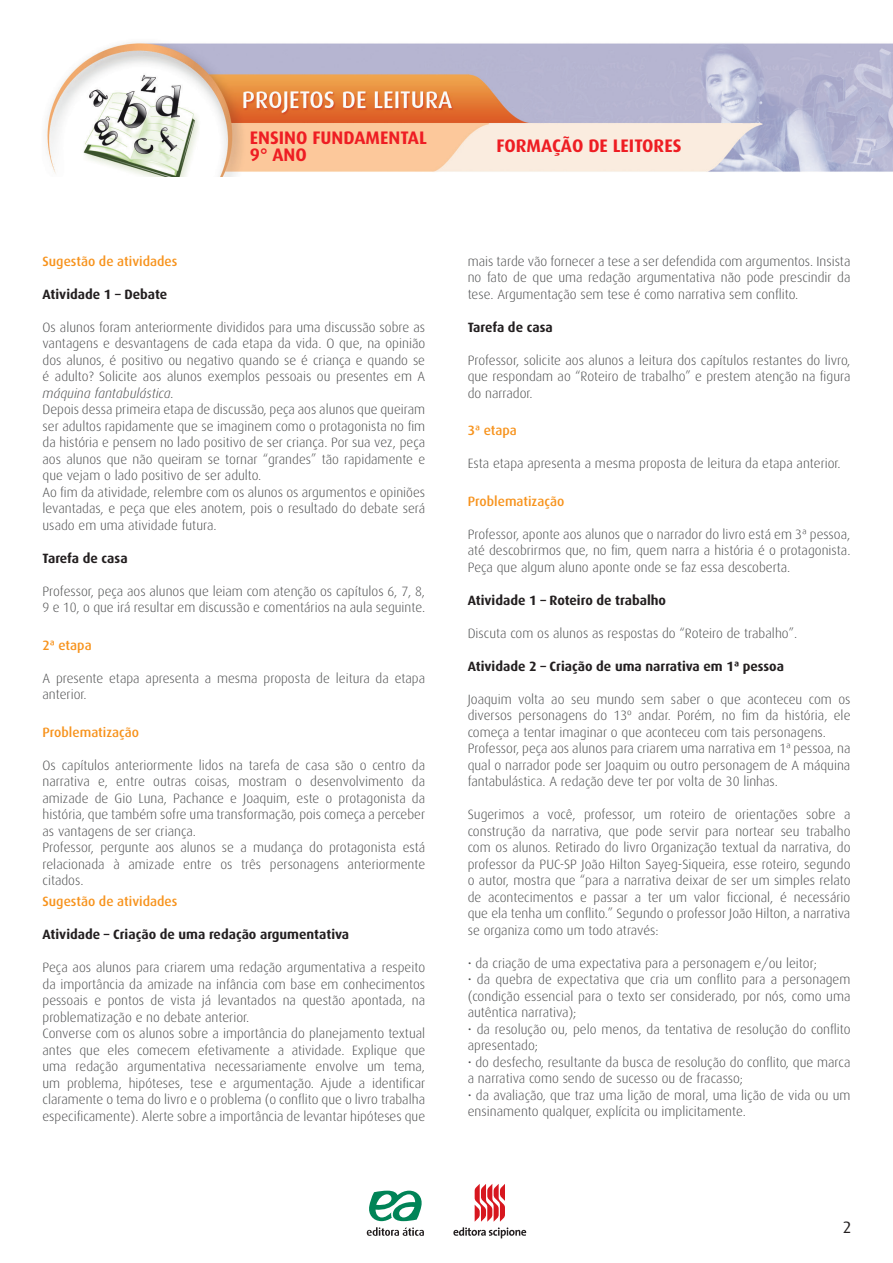
<style>
.page{position:relative;width:893px;height:1263px;background:#fff}
.page>*{position:absolute;margin:0;border:0;box-sizing:border-box;transform-origin:0 0}
.t1{font:700 18.15px/16.8px "Dax";color:#ee1d23}
.t2{font:16.5px "Dax";color:#231f20}
.t3{font:300 13.5px/16.5px "Dax";color:#4b4c4d;text-align:justify}
.t4{font:700 13.5px "Dax";color:#231f20}
.t5{font:500 13.5px "Dax";color:#f7931d}
.s1{font-style:italic}
</style>
<div class="page">
<img style="left:46px;top:42px;width:847px;height:134px">
<svg style="left:369px;top:1191px;width:53px;height:30px"></svg>
<svg style="left:367px;top:1227px;width:57px;height:9px"></svg>
<svg style="left:453px;top:1184px;width:73px;height:54px"></svg>
<h1 class="t1" style="left:250px;top:130px;width:179px">ENSINO FUNDAMENTAL<br>9° ANO</h1>
<h1 class="t1" style="left:496px;top:138px;width:187px">FORMAÇÃO DE LEITORES</h1>
<p class="t5" style="left:43px;top:253px;width:136px">Sugestão de atividades</p>
<p class="t4" style="left:43px;top:286px;width:126px">Atividade 1 – Debate</p>
<p class="t3" style="left:43px;top:319px;width:384px">Os alunos foram anteriormente divididos para uma discussão sobre as vantagens e desvantagens de cada etapa da vida. O que, na opinião dos alunos, é positivo ou negativo quando se é criança e quando se é adulto? Solicite aos alunos exemplos pessoais ou presentes em A <span class="s1">máquina fantabulástica.</span></p>
<p class="t3" style="left:43px;top:401px;width:384px">Depois dessa primeira etapa de discussão, peça aos alunos que queiram ser adultos rapidamente que se imaginem como o protagonista no fim da história e pensem no lado positivo de ser criança. Por sua vez, peça aos alunos que não queiram se tornar “grandes” tão rapidamente e que vejam o lado positivo de ser adulto.</p>
<p class="t3" style="left:43px;top:484px;width:384px">Ao fim da atividade, relembre com os alunos os argumentos e opiniões levantadas, e peça que eles anotem, pois o resultado do debate será usado em uma atividade futura.</p>
<p class="t4" style="left:43px;top:550px;width:87px">Tarefa de casa</p>
<p class="t3" style="left:43px;top:583px;width:384px">Professor, peça aos alunos que leiam com atenção os capítulos 6, 7, 8,<br>9 e 10, o que irá resultar em discussão e comentários na aula seguinte.</p>
<p class="t5" style="left:43px;top:637px;width:51px">2ª etapa</p>
<p class="t3" style="left:43px;top:670px;width:384px">A presente etapa apresenta a mesma proposta de leitura da etapa anterior.</p>
<p class="t5" style="left:43px;top:724px;width:98px">Problematização</p>
<p class="t3" style="left:43px;top:757px;width:384px">Os capítulos anteriormente lidos na tarefa de casa são o centro da narrativa e, entre outras coisas, mostram o desenvolvimento da amizade de Gio Luna, Pachance e Joaquim, este o protagonista da história, que também sofre uma transformação, pois começa a perceber as vantagens de ser criança.</p>
<p class="t3" style="left:43px;top:839px;width:384px">Professor, pergunte aos alunos se a mudança do protagonista está relacionada à amizade entre os três personagens anteriormente citados.</p>
<p class="t5" style="left:43px;top:894px;width:136px">Sugestão de atividades</p>
<p class="t4" style="left:43px;top:927px;width:308px">Atividade – Criação de uma redação argumentativa</p>
<p class="t3" style="left:43px;top:959px;width:384px">Peça aos alunos para criarem uma redação argumentativa a respeito da importância da amizade na infância com base em conhecimentos pessoais e pontos de vista já levantados na questão apontada, na problematização e no debate anterior.</p>
<p class="t3" style="left:43px;top:1025px;width:384px">Converse com os alunos sobre a importância do planejamento textual antes que eles comecem efetivamente a atividade. Explique que uma redação argumentativa necessariamente envolve um tema, um problema, hipóteses, tese e argumentação. Ajude a identificar claramente o tema do livro e o problema (o conflito que o livro trabalha</p>
<p class="t3" style="left:43px;top:1108px;width:384px">especificamente). Alerte sobre a importância de levantar hipóteses que</p>
<p class="t3" style="left:468px;top:253px;width:384px">mais tarde vão fornecer a tese a ser defendida com argumentos. Insista no fato de que uma redação argumentativa não pode prescindir da tese. Argumentação sem tese é como narrativa sem conflito.</p>
<p class="t4" style="left:468px;top:319px;width:87px">Tarefa de casa</p>
<p class="t3" style="left:468px;top:352px;width:384px">Professor, solicite aos alunos a leitura dos capítulos restantes do livro, que respondam ao “Roteiro de trabalho” e prestem atenção na figura do narrador.</p>
<p class="t5" style="left:468px;top:423px;width:51px">3ª etapa</p>
<p class="t3" style="left:468px;top:455px;width:374px">Esta etapa apresenta a mesma proposta de leitura da etapa anterior.</p>
<p class="t5" style="left:468px;top:493px;width:98px">Problematização</p>
<p class="t3" style="left:468px;top:526px;width:384px">Professor, aponte aos alunos que o narrador do livro está em 3ª pessoa, até descobrirmos que, no fim, quem narra a história é o protagonista.<br>Peça que algum aluno aponte onde se faz essa descoberta.</p>
<p class="t4" style="left:468px;top:592px;width:200px">Atividade 1 – Roteiro de trabalho</p>
<p class="t3" style="left:468px;top:625px;width:331px">Discuta com os alunos as respostas do “Roteiro de trabalho”.</p>
<p class="t4" style="left:468px;top:658px;width:318px">Atividade 2 – Criação de uma narrativa em 1ª pessoa</p>
<p class="t3" style="left:468px;top:691px;width:384px">Joaquim volta ao seu mundo sem saber o que aconteceu com os diversos personagens do 13º andar. Porém, no fim da história, ele começa a tentar imaginar o que aconteceu com tais personagens.</p>
<p class="t3" style="left:468px;top:740px;width:384px">Professor, peça aos alunos para criarem uma narrativa em 1ª pessoa, na qual o narrador pode ser Joaquim ou outro personagem de A máquina fantabulástica. A redação deve ter por volta de 30 linhas.</p>
<p class="t3" style="left:468px;top:806px;width:384px">Sugerimos a você, professor, um roteiro de orientações sobre a construção da narrativa, que pode servir para nortear seu trabalho com os alunos. Retirado do livro Organização textual da narrativa, do professor da PUC-SP João Hilton Sayeg-Siqueira, esse roteiro, segundo o autor, mostra que “para a narrativa deixar de ser um simples relato</p>
<p class="t3" style="left:468px;top:889px;width:384px">de acontecimentos e passar a ter um valor ficcional, é necessário</p>
<p class="t3" style="left:468px;top:905px;width:384px">que ela tenha um conflito.” Segundo o professor João Hilton, a narrativa se organiza como um todo através:</p>
<p class="t3" style="left:468px;top:955px;width:351px">• da criação de uma expectativa para a personagem e/ou leitor;</p>
<p class="t3" style="left:468px;top:971px;width:384px">• da quebra de expectativa que cria um conflito para a personagem (condição essencial para o texto ser considerado, por nós, como uma autêntica narrativa);</p>
<p class="t3" style="left:468px;top:1021px;width:384px">• da resolução ou, pelo menos, da tentativa de resolução do conflito apresentado;</p>
<p class="t3" style="left:468px;top:1054px;width:384px">• do desfecho, resultante da busca de resolução do conflito, que marca a narrativa como sendo de sucesso ou de fracasso;</p>
<p class="t3" style="left:468px;top:1087px;width:384px">• da avaliação, que traz uma lição de moral, uma lição de vida ou um ensinamento qualquer, explícita ou implicitamente.</p>
<p class="t2" style="left:843px;top:1218px;width:10px">2</p>
</div>
